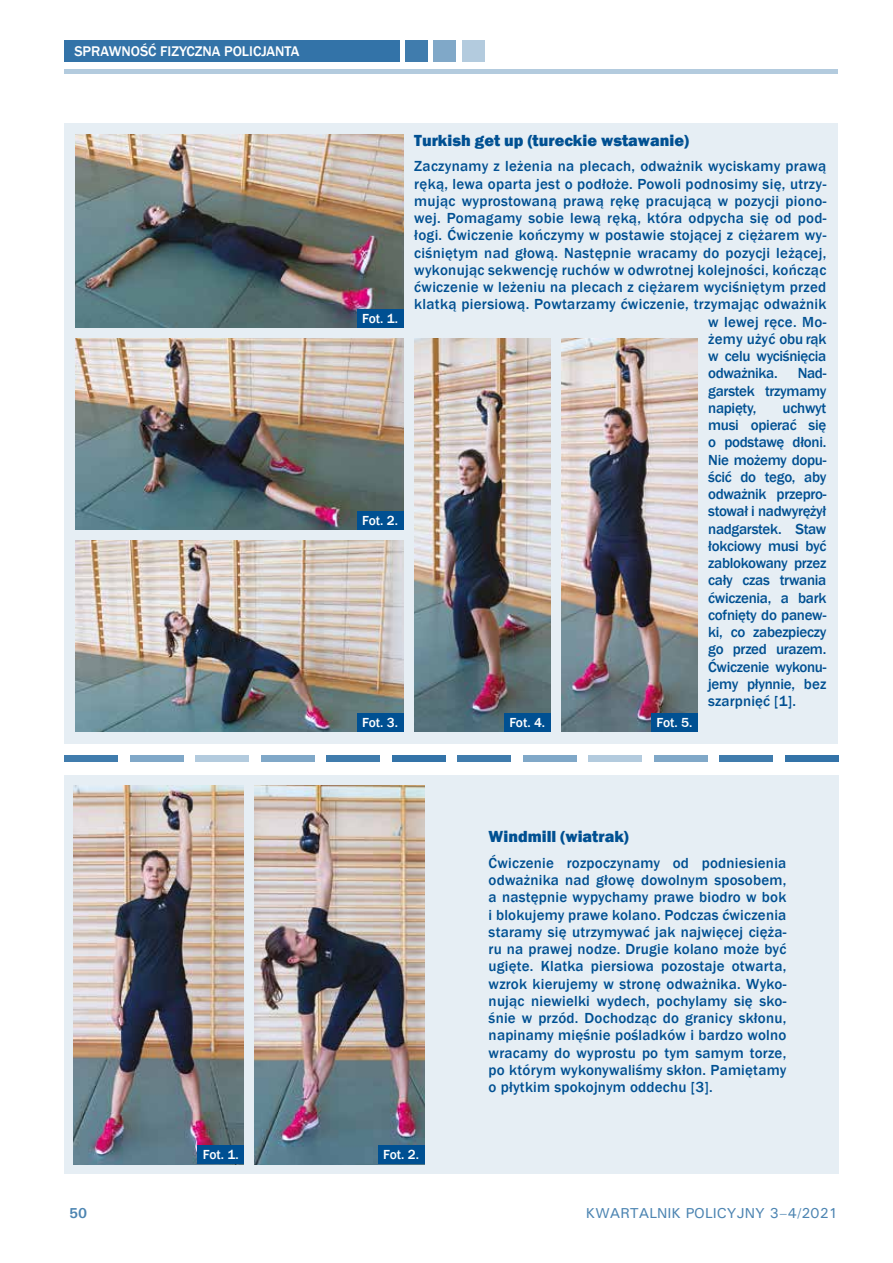
<style>
.page{position:relative;width:893px;height:1263px;background:#fff}
.page>*{position:absolute;margin:0;border:0;box-sizing:border-box;transform-origin:0 0}
.t1{font:800 16.5px "Franklin Gothic";color:#005092}
.t2{font:500 15px/17.2px "Franklin Gothic";letter-spacing:.02em;color:#005092;text-align:justify}
.t3{font:500 15px "Franklin Gothic";letter-spacing:-.02em;color:#005092}
.t4{font:500 14.4px "Univers";color:#4d85b2}
.t5{font:500 14.4px "Franklin Gothic";color:#fff}
.t6{font:700 14.4px "Univers";color:#4d85b2}
.t7{font:500 13.5px "Franklin Gothic";letter-spacing:-.015em;color:#fff}
</style>
<div class="page">
<hr style="left:64px;top:70px;width:774px;height:4px;background:#b3cbde">
<div style="left:64px;top:41px;width:336px;height:21px;background:#3373a8"></div>
<div style="left:405px;top:41px;width:23px;height:21px;background:#407cad"></div>
<div style="left:433px;top:41px;width:23px;height:21px;background:#80a8c8"></div>
<div style="left:462px;top:41px;width:23px;height:21px;background:#b3cbde"></div>
<div style="left:64px;top:775px;width:774px;height:399px;background:#e6eef4"></div>
<div style="left:64px;top:123px;width:774px;height:620px;background:#e6eef4"></div>
<img style="left:76px;top:134px;width:327px;height:194px">
<img style="left:76px;top:338px;width:327px;height:192px">
<img style="left:76px;top:540px;width:327px;height:192px">
<img style="left:414px;top:338px;width:136px;height:394px">
<img style="left:561px;top:338px;width:137px;height:394px">
<img style="left:74px;top:786px;width:170px;height:378px">
<img style="left:254px;top:786px;width:170px;height:378px">
<div style="left:785px;top:755px;width:53px;height:7px;background:#3373a8"></div>
<div style="left:720px;top:755px;width:53px;height:7px;background:#407cad"></div>
<div style="left:654px;top:755px;width:53px;height:7px;background:#80a8c8"></div>
<div style="left:589px;top:755px;width:53px;height:7px;background:#b3cbde"></div>
<div style="left:392px;top:755px;width:53px;height:7px;background:#3373a8"></div>
<div style="left:458px;top:755px;width:53px;height:7px;background:#407cad"></div>
<div style="left:327px;top:755px;width:53px;height:7px;background:#407cad"></div>
<div style="left:523px;top:755px;width:53px;height:7px;background:#80a8c8"></div>
<div style="left:261px;top:755px;width:53px;height:7px;background:#80a8c8"></div>
<div style="left:195px;top:755px;width:54px;height:7px;background:#b3cbde"></div>
<div style="left:64px;top:755px;width:54px;height:7px;background:#407cad"></div>
<div style="left:130px;top:755px;width:53px;height:7px;background:#80a8c8"></div>
<div style="left:357px;top:309px;width:46px;height:19px;background:#005092"></div>
<div style="left:198px;top:1145px;width:46px;height:19px;background:#005092"></div>
<div style="left:378px;top:1145px;width:46px;height:19px;background:#005092"></div>
<div style="left:357px;top:511px;width:46px;height:19px;background:#005092"></div>
<div style="left:357px;top:713px;width:46px;height:19px;background:#005092"></div>
<div style="left:504px;top:713px;width:46px;height:19px;background:#005092"></div>
<div style="left:651px;top:713px;width:47px;height:19px;background:#005092"></div>
<p class="t5" style="left:74px;top:43px;width:226px">SPRAWNOŚĆ FIZYCZNA POLICJANTA</p>
<p class="t7" style="left:362px;top:310px;width:38px">Fot. 1.</p>
<p class="t7" style="left:362px;top:512px;width:37px">Fot. 2.</p>
<p class="t1" style="left:414px;top:129px;width:276px">Turkish get up (tureckie wstawanie)</p>
<p class="t2" style="left:414px;top:158px;width:414px">Zaczynamy z leżenia na plecach, odważnik wyciskamy prawą</p>
<p class="t2" style="left:414px;top:175px;width:414px">ręką, lewa oparta jest o podłoże. Powoli podnosimy się, utrzy-</p>
<p class="t2" style="left:414px;top:192px;width:414px">mując wyprostowaną prawą rękę pracującą w pozycji piono-</p>
<p class="t2" style="left:414px;top:210px;width:414px">wej. Pomagamy sobie lewą ręką, która odpycha się od pod-</p>
<p class="t2" style="left:414px;top:227px;width:414px">łogi. Ćwiczenie kończymy w postawie stojącej z ciężarem wy-</p>
<p class="t2" style="left:414px;top:244px;width:414px">ciśniętym nad głową. Następnie wracamy do pozycji leżącej,</p>
<p class="t2" style="left:414px;top:261px;width:414px">wykonując sekwencję ruchów w odwrotnej kolejności, kończąc</p>
<p class="t2" style="left:414px;top:279px;width:414px">ćwiczenie w leżeniu na plecach z ciężarem wyciśniętym przed</p>
<p class="t2" style="left:414px;top:296px;width:414px">klatką piersiową. Powtarzamy ćwiczenie, trzymając odważnik</p>
<p class="t2" style="left:708px;top:313px;width:120px">w lewej ręce. Mo-</p>
<p class="t2" style="left:708px;top:330px;width:120px">żemy użyć obu rąk</p>
<p class="t3" style="left:708px;top:347px;width:120px">w celu wyciśnięcia</p>
<p class="t3" style="left:708px;top:364px;width:71px">odważnika.</p>
<p class="t2" style="left:708px;top:365px;width:120px;text-indent:89px">Nad&shy;garstek trzymamy napięty,</p>
<p class="t2" style="left:708px;top:399px;width:120px;text-indent:74px">uchwyt musi opierać się o podstawę dłoni.<br>Nie możemy dopu&shy;ścić do tego, aby odważnik przepro&shy;stował i nadwyrężył nadgarstek. Staw łokciowy musi być zablokowany przez cały czas trwania ćwiczenia, a bark cofnięty do panew&shy;ki, co zabezpieczy go przed urazem.<br>Ćwiczenie wykonu&shy;jemy płynnie, bez szarpnięć [1].</p>
<p class="t7" style="left:362px;top:714px;width:37px">Fot. 3.</p>
<p class="t7" style="left:509px;top:714px;width:37px">Fot. 4.</p>
<p class="t7" style="left:657px;top:714px;width:37px">Fot. 5.</p>
<p class="t1" style="left:489px;top:826px;width:142px">Windmill (wiatrak)</p>
<p class="t2" style="left:489px;top:854px;width:299px">Ćwiczenie rozpoczynamy od podniesienia odważnika nad głowę dowolnym sposobem, a następnie wypychamy prawe biodro w bok i blokujemy prawe kolano. Podczas ćwiczenia staramy się utrzymywać jak najwięcej cięża&shy;ru na prawej nodze. Drugie kolano może być ugięte. Klatka piersiowa pozostaje otwarta, wzrok kierujemy w stronę odważnika. Wyko&shy;nując niewielki wydech, pochylamy się sko&shy;śnie w przód. Dochodząc do granicy skłonu, napinamy mięśnie pośladków i bardzo wolno wracamy do wyprostu po tym samym torze, po którym wykonywaliśmy skłon. Pamiętamy o płytkim spokojnym oddechu [3].</p>
<p class="t7" style="left:203px;top:1146px;width:38px">Fot. 1.</p>
<p class="t7" style="left:383px;top:1146px;width:37px">Fot. 2.</p>
<p class="t6" style="left:69px;top:1204px;width:20px">50</p>
<p class="t4" style="left:586px;top:1204px;width:253px">KWARTALNIK POLICYJNY 3–4/2021</p>
</div>
